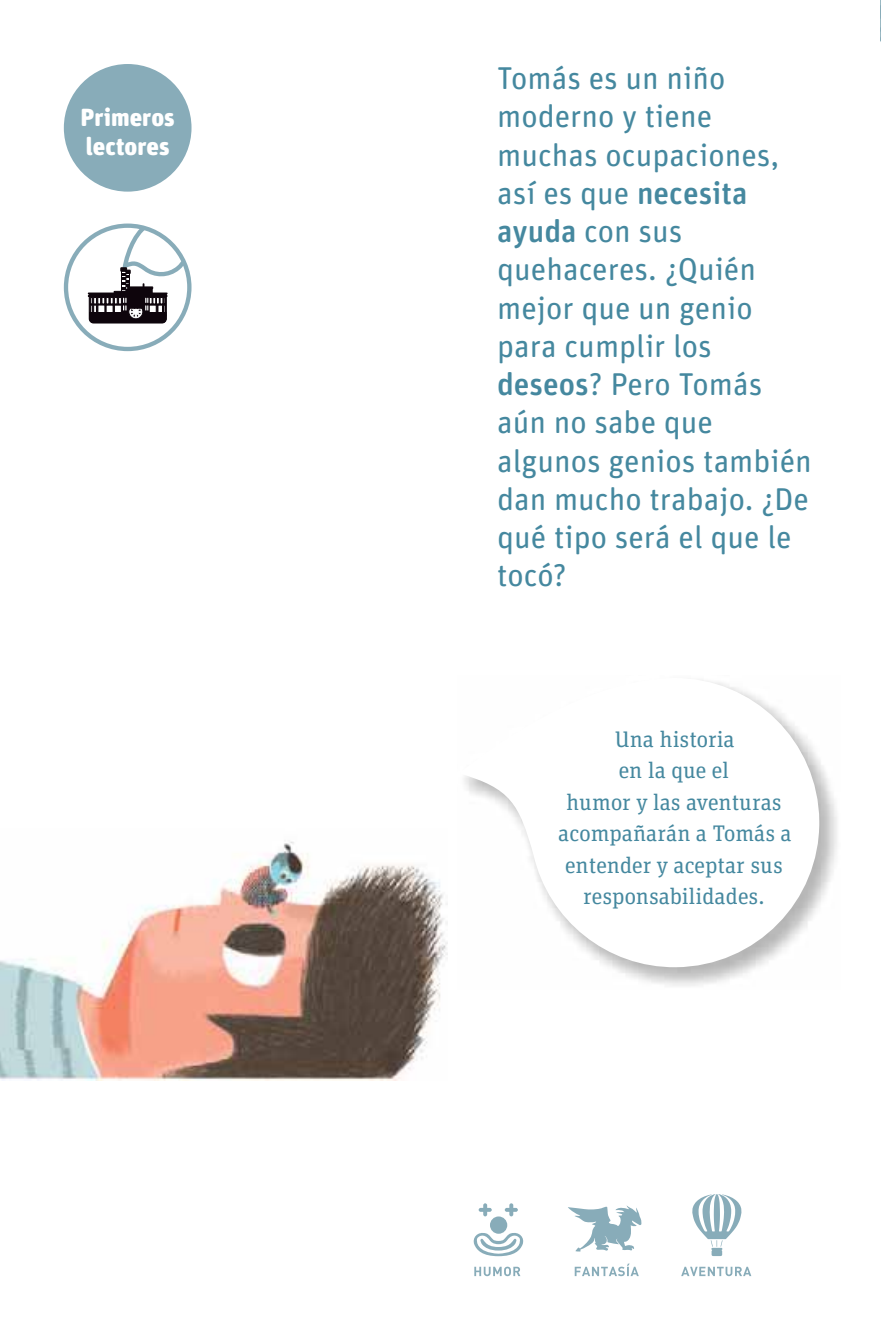
<style>
.page{position:relative;width:881px;height:1340px;background:#fff}
.page>*{position:absolute;margin:0;border:0;box-sizing:border-box;transform-origin:0 0}
.t1{font:31.5px/38.2px "Unit Rounded Pro";color:#45889f}
.t2{font:900 24.75px/29.2px "Unit Rounded Pro";color:#fff}
.t3{font:22.5px/31.5px "Unit Slab Pro";color:#45889f;text-align:center}
.s1{font-weight:500}
</style>
<div class="page">
<svg style="left:880px;top:0;width:1px;height:42px"></svg>
<div style="left:64px;top:64px;width:127px;height:128px;background:#88acb9;border-radius:50%"></div>
<svg style="left:88px;top:228px;width:101px;height:95px"></svg>
<div style="left:64px;top:223px;width:127px;height:128px;border:4px solid #88acb9;border-radius:50%"></div>
<svg style="left:462px;top:677px;width:357px;height:290px"></svg>
<img style="left:0;top:841px;width:447px;height:239px">
<svg style="left:474px;top:1266px;width:46px;height:10px"></svg>
<svg style="left:478px;top:1203px;width:13px;height:13px"></svg>
<svg style="left:504px;top:1203px;width:13px;height:13px"></svg>
<div style="left:490px;top:1216px;width:17px;height:17px;background:#88acb9;border-radius:50%"></div>
<svg style="left:473px;top:1230px;width:51px;height:26px"></svg>
<svg style="left:574px;top:1263px;width:64px;height:13px"></svg>
<svg style="left:568px;top:1205px;width:73px;height:46px"></svg>
<svg style="left:681px;top:1266px;width:70px;height:10px"></svg>
<svg style="left:692px;top:1194px;width:49px;height:61px"></svg>
<p class="t2" style="left:81px;top:102px;width:96px">Primeros lectores</p>
<p class="t1" style="left:497px;top:63px;width:316px">Tomás es un niño moderno y tiene muchas ocupaciones, así es que <span class="s1">necesita ayuda</span> con sus quehaceres. ¿Quién mejor que un genio para cumplir los <span class="s1">deseos</span>? Pero Tomás aún no sabe que algunos genios también dan mucho trabajo. ¿De qué tipo será el que le tocó?</p>
<p class="t3" style="left:558px;top:723px;width:235px">Una historia<br>en la que el<br>humor y las aventuras acompañarán a Tomás a entender y aceptar sus responsabilidades.</p>
</div>
